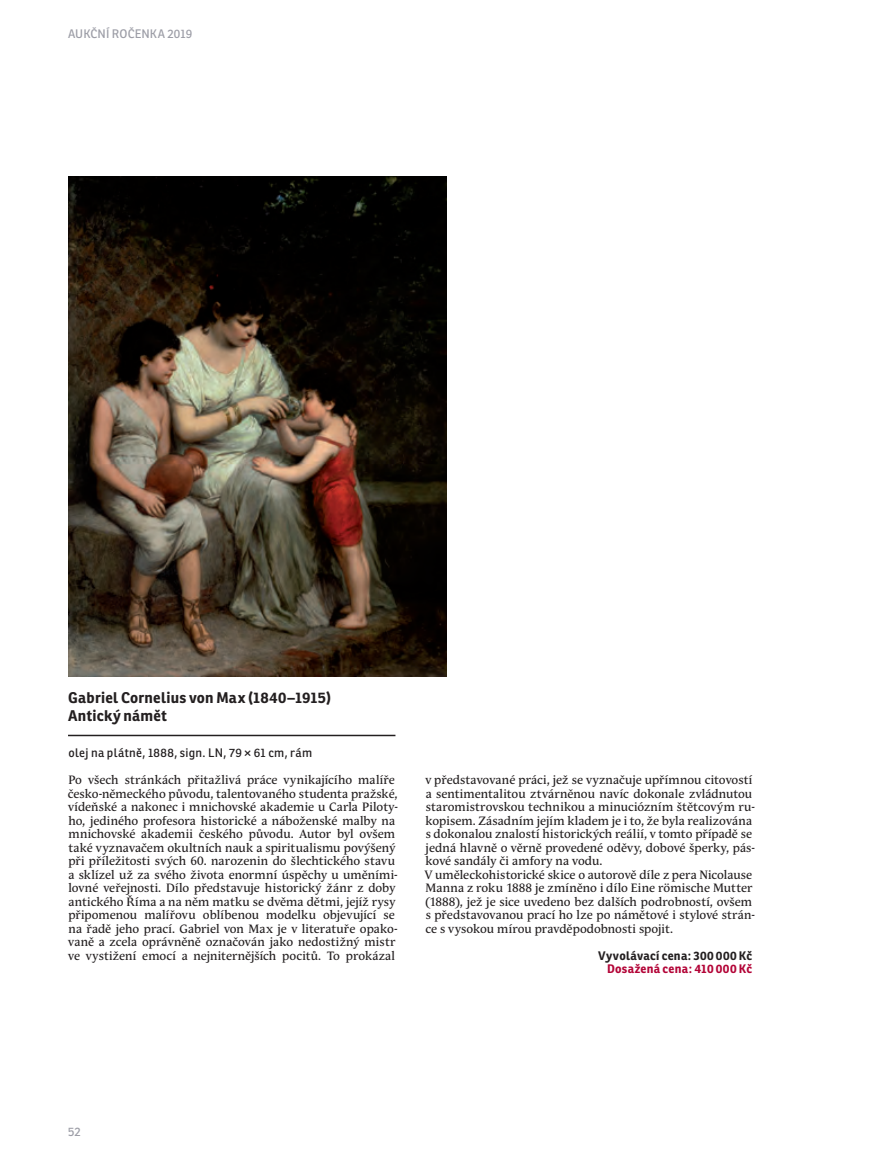
<style>
.page{position:relative;width:893px;height:1170px;background:#fff}
.page>*{position:absolute;margin:0;border:0;box-sizing:border-box;transform-origin:0 0}
.t1{font:700 15px/18px "Ronnia";letter-spacing:.02em;color:#231f20}
.t2{font:12px/13.5px "Andulka Text Pro";letter-spacing:.005em;color:#231f20}
.t3{font:12px "Ronnia";letter-spacing:.025em;color:#231f20}
.t4{font:700 12px "Ronnia";letter-spacing:.03em;color:#231f20}
.t5{font:700 12px "Ronnia";letter-spacing:.025em;color:#b30437}
.t6{font:12px "Ronnia";letter-spacing:.01em;color:#9d9ea7}
</style>
<div class="page">
<hr style="left:68px;top:734px;width:327px;height:2px;background:#231f20">
<img style="left:68px;top:176px;width:378px;height:500px">
<p class="t6" style="left:68px;top:30px;width:126px">AUKČNÍ ROČENKA 2019</p>
<p class="t1" style="left:68px;top:690px;width:265px">Gabriel Cornelius von Max (1840–1915)<br>Antický námět</p>
<p class="t3" style="left:68px;top:748px;width:245px">olej na plátně, 1888, sign. LN, 79 × 61 cm, rám</p>
<p class="t2" style="left:68px;top:774px;width:332px">Po všech stránkách přitažlivá práce vynikajícího malíře česko-německého původu, talentovaného studenta pražské, vídeňské a nakonec i mnichovské akademie u Carla Piloty&shy;ho, jediného profesora historické a náboženské malby na mnichovské akademii českého původu. Autor byl ovšem také vyznavačem okultních nauk a spiritualismu povýšený při příležitosti svých 60. narozenin do šlechtického stavu a sklízel už za svého života enormní úspěchy u uměními&shy;lovné veřejnosti. Dílo představuje historický žánr z doby antického Říma a na něm matku se dvěma dětmi, jejíž rysy připomenou malířovu oblíbenou modelku objevující se na řadě jeho prací. Gabriel von Max je v literatuře opako&shy;vaně a zcela oprávněně označován jako nedostižný mistr ve vystižení emocí a nejniternějších pocitů. To prokázal</p>
<p class="t2" style="left:425px;top:774px;width:332px">v představované práci, jež se vyznačuje upřímnou citovostí a sentimentalitou ztvárněnou navíc dokonale zvládnutou staromistrovskou technikou a minuciózním štětcovým ru&shy;kopisem. Zásadním jejím kladem je i to, že byla realizována s dokonalou znalostí historických reálií, v tomto případě se jedná hlavně o věrně provedené oděvy, dobové šperky, pás&shy;kové sandály či amfory na vodu.<br>V uměleckohistorické skice o autorově díle z pera Nicolause Manna z roku 1888 je zmíněno i dílo Eine römische Mutter (1888), jež je sice uvedeno bez dalších podrobností, ovšem s představovanou prací ho lze po námětové i stylové strán&shy;ce s vysokou mírou pravděpodobnosti spojit.</p>
<p class="t4" style="left:598px;top:951px;width:155px">Vyvolávací cena: 300 000 Kč</p>
<p class="t5" style="left:607px;top:964px;width:147px">Dosažená cena: 410 000 Kč</p>
<p class="t6" style="left:68px;top:1127px;width:14px">52</p>
</div>
